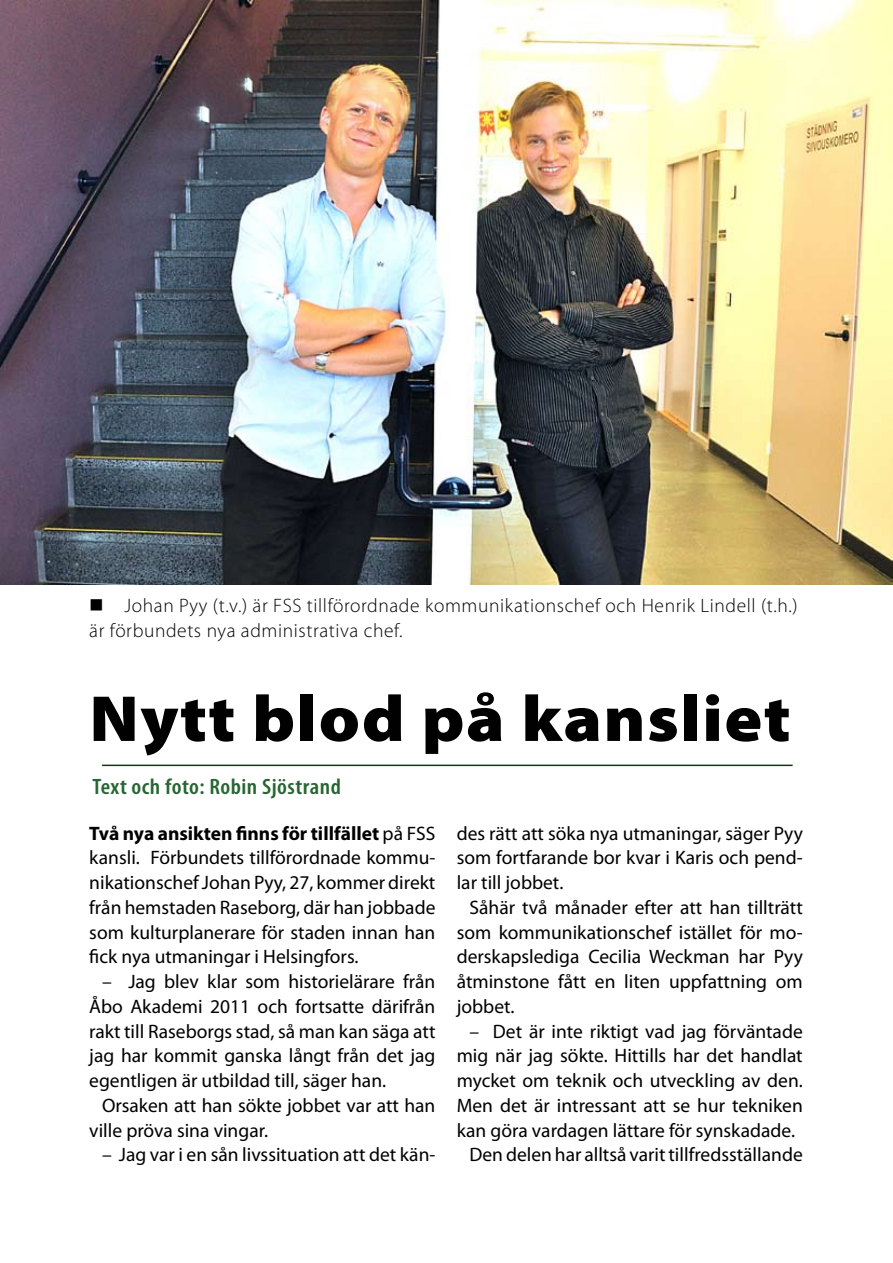
<style>
.page{position:relative;width:893px;height:1263px;background:#fff}
.page>*{position:absolute;margin:0;border:0;box-sizing:border-box;transform-origin:0 0}
.t1{font:900 65.55px "Myriad Pro";letter-spacing:.02em;color:#010101;scale:1.08 1}
.t2{font:600 condensed 22.35px "Myriad Pro";letter-spacing:.02em;color:#276633;scale:1.08 1}
.t3{font:19.5px/24.8px "Myriad Pro";color:#000;text-align:justify}
.t4{font:300 19.5px/24.8px "Myriad Pro";letter-spacing:.03em;color:#000}
.s1{font-weight:700}
</style>
<div class="page">
<img style="left:0;top:0;width:893px;height:584px">
<hr style="left:102px;top:765px;width:691px;height:1px;background:#183219">
<p class="t4" style="left:89px;top:593px;width:710px">■ Johan Pyy (t.v.) är FSS tillförordnade kommunikationschef och Henrik Lindell (t.h.) är förbundets nya administrativa chef.</p>
<h1 class="t1" style="left:89px;top:675px;width:651px">Nytt blod på kansliet</h1>
<p class="t2" style="left:92px;top:772px;width:231px">Text och foto: Robin Sjöstrand</p>
<p class="t3" style="left:89px;top:820px;width:348px"><span class="s1">Två nya ansikten finns för tillfället</span> på FSS kansli. Förbundets tillförordnade kommu&shy;nikationschef Johan Pyy, 27, kommer direkt från hemstaden Raseborg, där han jobbade som kulturplanerare för staden innan han fick nya utmaningar i Helsingfors.</p>
<p class="t3" style="left:89px;top:969px;width:348px;text-indent:13px">– Jag blev klar som historielärare från Åbo Akademi 2011 och fortsatte därifrån rakt till Raseborgs stad, så man kan säga att jag har kommit ganska långt från det jag egentligen är utbildad till, säger han.</p>
<p class="t3" style="left:89px;top:1093px;width:348px;text-indent:13px">Orsaken att han sökte jobbet var att han ville pröva sina vingar.</p>
<p class="t3" style="left:102px;top:1142px;width:335px">– Jag var i en sån livssituation att det kän-</p>
<p class="t3" style="left:457px;top:820px;width:348px">des rätt att söka nya utmaningar, säger Pyy som fortfarande bor kvar i Karis och pend&shy;lar till jobbet.</p>
<p class="t3" style="left:457px;top:895px;width:348px;text-indent:13px">Såhär två månader efter att han tillträtt som kommunikationschef istället för mo&shy;derskapslediga Cecilia Weckman har Pyy åtminstone fått en liten uppfattning om jobbet.</p>
<p class="t3" style="left:469px;top:1018px;width:335px">– Det är inte riktigt vad jag förväntade</p>
<p class="t3" style="left:457px;top:1043px;width:348px">mig när jag sökte. Hittills har det handlat</p>
<p class="t3" style="left:457px;top:1068px;width:348px">mycket om teknik och utveckling av den.</p>
<p class="t3" style="left:457px;top:1093px;width:348px">Men det är intressant att se hur tekniken</p>
<p class="t3" style="left:457px;top:1117px;width:340px">kan göra vardagen lättare för synskadade.</p>
<p class="t3" style="left:469px;top:1142px;width:335px">Den delen har alltså varit tillfredsställande</p>
</div>
